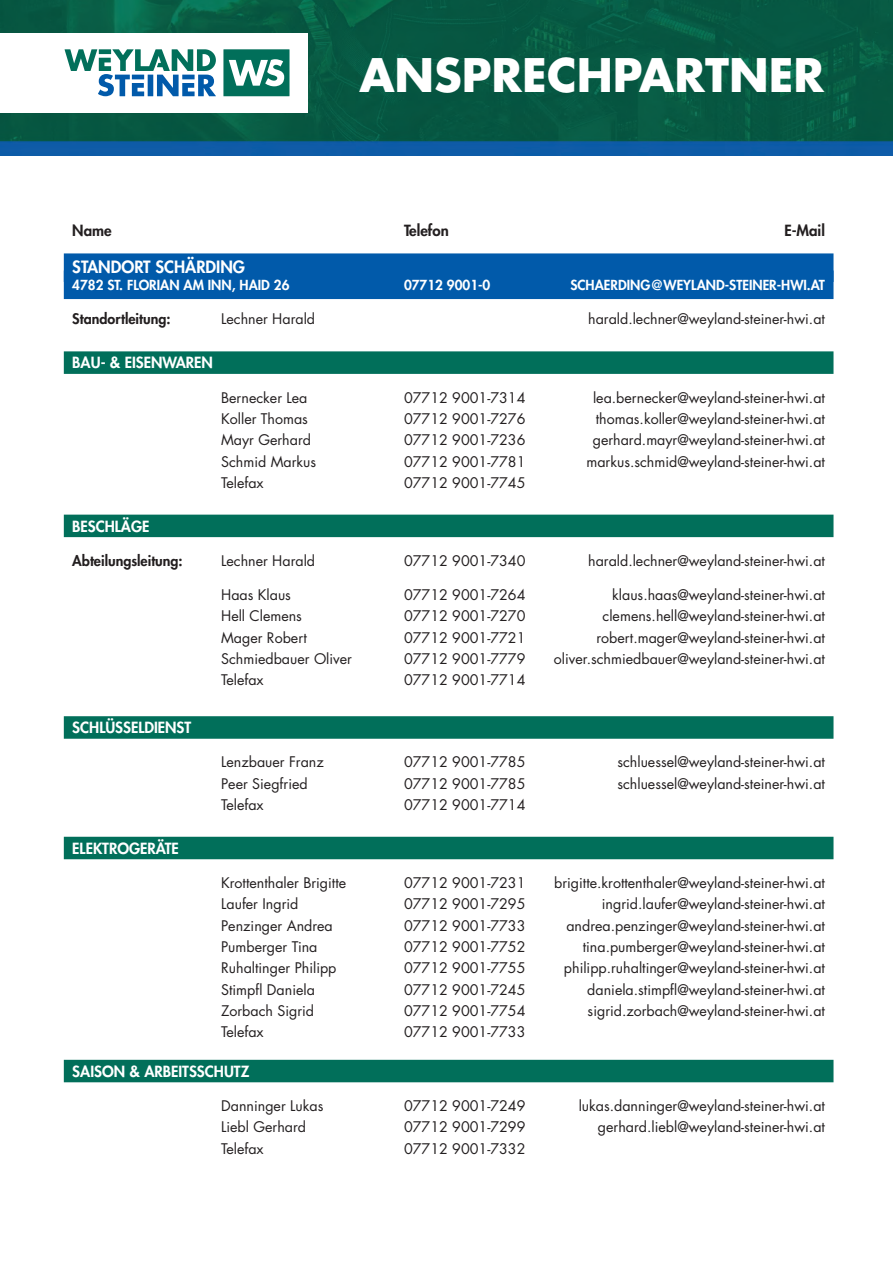
<style>
.page{position:relative;width:893px;height:1263px;background:#fff}
.page>*{position:absolute;margin:0;border:0;box-sizing:border-box;transform-origin:0 0}
.t1{font:700 45px "Futura Std";color:#fff}
.t2{font:800 16.5px "Futura Std";color:#fff}
.t3{font:800 15px "Futura Std";color:#fff}
.t4{font:800 15px "Futura Std";color:#231f20}
.t5{font:14.25px "Futura Std";color:#231f20}
.t6{font:800 14.25px "Futura Std";color:#231f20}
.t7{font:800 13.5px "Futura Std";color:#fff}
</style>
<div class="page">
<img style="left:0;top:0;width:893px;height:156px">
<div style="left:0;top:33px;width:307px;height:80px;background:#fff"></div>
<svg style="left:65px;top:49px;width:151px;height:47px"></svg>
<svg style="left:182px;top:75px;width:13px;height:4px"></svg>
<svg style="left:223px;top:39px;width:278px;height:66px"></svg>
<div style="left:64px;top:253px;width:769px;height:29px;background:#015aaa"></div>
<div style="left:64px;top:271px;width:769px;height:28px;background:#015aaa"></div>
<div style="left:64px;top:351px;width:769px;height:23px;background:#016f5a"></div>
<div style="left:64px;top:515px;width:769px;height:22px;background:#016f5a"></div>
<div style="left:64px;top:716px;width:769px;height:23px;background:#016f5a"></div>
<div style="left:64px;top:837px;width:769px;height:22px;background:#016f5a"></div>
<div style="left:64px;top:1060px;width:769px;height:22px;background:#016f5a"></div>
<h1 class="t1" style="left:359px;top:45px;width:466px">ANSPRECHPARTNER</h1>
<p class="t4" style="left:72px;top:221px;width:41px">Name</p>
<p class="t4" style="left:404px;top:221px;width:46px">Telefon</p>
<p class="t4" style="left:784px;top:221px;width:42px">E-Mail</p>
<p class="t2" style="left:72px;top:256px;width:174px">STANDORT SCHÄRDING</p>
<p class="t7" style="left:72px;top:276px;width:219px">4782 ST. FLORIAN AM INN, HAID 26</p>
<p class="t7" style="left:404px;top:276px;width:88px">07712 9001-0</p>
<p class="t7" style="left:570px;top:276px;width:256px">SCHAERDING@WEYLAND-STEINER-HWI.AT</p>
<p class="t6" style="left:72px;top:310px;width:100px">Standortleitung:</p>
<p class="t5" style="left:221px;top:310px;width:95px">Lechner Harald</p>
<p class="t5" style="left:588px;top:310px;width:238px">harald.lechner@weyland-steiner-hwi.at</p>
<p class="t3" style="left:72px;top:353px;width:142px">BAU- &amp; EISENWAREN</p>
<p class="t5" style="left:221px;top:388px;width:88px">Bernecker Lea</p>
<p class="t5" style="left:404px;top:388px;width:123px">07712 9001-7314</p>
<p class="t5" style="left:593px;top:388px;width:233px">lea.bernecker@weyland-steiner-hwi.at</p>
<p class="t5" style="left:221px;top:410px;width:88px">Koller Thomas</p>
<p class="t5" style="left:404px;top:410px;width:123px">07712 9001-7276</p>
<p class="t5" style="left:596px;top:410px;width:231px">thomas.koller@weyland-steiner-hwi.at</p>
<p class="t5" style="left:221px;top:431px;width:91px">Mayr Gerhard</p>
<p class="t5" style="left:404px;top:431px;width:123px">07712 9001-7236</p>
<p class="t5" style="left:593px;top:431px;width:234px">gerhard.mayr@weyland-steiner-hwi.at</p>
<p class="t5" style="left:221px;top:452px;width:97px">Schmid Markus</p>
<p class="t5" style="left:404px;top:452px;width:123px">07712 9001-7781</p>
<p class="t5" style="left:586px;top:452px;width:240px">markus.schmid@weyland-steiner-hwi.at</p>
<p class="t5" style="left:221px;top:474px;width:44px">Telefax</p>
<p class="t5" style="left:404px;top:474px;width:123px">07712 9001-7745</p>
<p class="t3" style="left:72px;top:517px;width:79px">BESCHLÄGE</p>
<p class="t6" style="left:72px;top:551px;width:112px">Abteilungsleitung:</p>
<p class="t5" style="left:221px;top:551px;width:95px">Lechner Harald</p>
<p class="t5" style="left:404px;top:551px;width:123px">07712 9001-7340</p>
<p class="t5" style="left:588px;top:551px;width:238px">harald.lechner@weyland-steiner-hwi.at</p>
<p class="t5" style="left:221px;top:586px;width:71px">Haas Klaus</p>
<p class="t5" style="left:404px;top:586px;width:123px">07712 9001-7264</p>
<p class="t5" style="left:612px;top:586px;width:214px">klaus.haas@weyland-steiner-hwi.at</p>
<p class="t5" style="left:221px;top:607px;width:82px">Hell Clemens</p>
<p class="t5" style="left:404px;top:607px;width:123px">07712 9001-7270</p>
<p class="t5" style="left:603px;top:607px;width:224px">clemens.hell@weyland-steiner-hwi.at</p>
<p class="t5" style="left:221px;top:628px;width:87px">Mager Robert</p>
<p class="t5" style="left:404px;top:628px;width:123px">07712 9001-7721</p>
<p class="t5" style="left:596px;top:628px;width:230px">robert.mager@weyland-steiner-hwi.at</p>
<p class="t5" style="left:221px;top:650px;width:132px">Schmiedbauer Oliver</p>
<p class="t5" style="left:404px;top:650px;width:123px">07712 9001-7779</p>
<p class="t5" style="left:554px;top:650px;width:273px">oliver.schmiedbauer@weyland-steiner-hwi.at</p>
<p class="t5" style="left:221px;top:671px;width:44px">Telefax</p>
<p class="t5" style="left:404px;top:671px;width:123px">07712 9001-7714</p>
<p class="t3" style="left:72px;top:718px;width:120px">SCHLÜSSELDIENST</p>
<p class="t5" style="left:221px;top:753px;width:104px">Lenzbauer Franz</p>
<p class="t5" style="left:404px;top:753px;width:123px">07712 9001-7785</p>
<p class="t5" style="left:617px;top:753px;width:209px">schluessel@weyland-steiner-hwi.at</p>
<p class="t5" style="left:221px;top:774px;width:88px">Peer Siegfried</p>
<p class="t5" style="left:404px;top:774px;width:123px">07712 9001-7785</p>
<p class="t5" style="left:617px;top:774px;width:209px">schluessel@weyland-steiner-hwi.at</p>
<p class="t5" style="left:221px;top:796px;width:44px">Telefax</p>
<p class="t5" style="left:404px;top:796px;width:123px">07712 9001-7714</p>
<p class="t3" style="left:72px;top:839px;width:108px">ELEKTROGERÄTE</p>
<p class="t5" style="left:221px;top:874px;width:127px">Krottenthaler Brigitte</p>
<p class="t5" style="left:404px;top:874px;width:123px">07712 9001-7231</p>
<p class="t5" style="left:554px;top:874px;width:272px">brigitte.krottenthaler@weyland-steiner-hwi.at</p>
<p class="t5" style="left:221px;top:895px;width:79px">Laufer Ingrid</p>
<p class="t5" style="left:404px;top:895px;width:123px">07712 9001-7295</p>
<p class="t5" style="left:602px;top:895px;width:225px">ingrid.laufer@weyland-steiner-hwi.at</p>
<p class="t5" style="left:221px;top:916px;width:113px">Penzinger Andrea</p>
<p class="t5" style="left:404px;top:916px;width:123px">07712 9001-7733</p>
<p class="t5" style="left:566px;top:916px;width:260px">andrea.penzinger@weyland-steiner-hwi.at</p>
<p class="t5" style="left:221px;top:938px;width:98px">Pumberger Tina</p>
<p class="t5" style="left:404px;top:938px;width:123px">07712 9001-7752</p>
<p class="t5" style="left:583px;top:938px;width:244px">tina.pumberger@weyland-steiner-hwi.at</p>
<p class="t5" style="left:221px;top:959px;width:117px">Ruhaltinger Philipp</p>
<p class="t5" style="left:404px;top:959px;width:123px">07712 9001-7755</p>
<p class="t5" style="left:564px;top:959px;width:263px">philipp.ruhaltinger@weyland-steiner-hwi.at</p>
<p class="t5" style="left:221px;top:980px;width:95px">Stimpfl Daniela</p>
<p class="t5" style="left:404px;top:980px;width:123px">07712 9001-7245</p>
<p class="t5" style="left:587px;top:980px;width:239px">daniela.stimpfl@weyland-steiner-hwi.at</p>
<p class="t5" style="left:221px;top:1002px;width:94px">Zorbach Sigrid</p>
<p class="t5" style="left:404px;top:1002px;width:123px">07712 9001-7754</p>
<p class="t5" style="left:588px;top:1002px;width:239px">sigrid.zorbach@weyland-steiner-hwi.at</p>
<p class="t5" style="left:221px;top:1023px;width:44px">Telefax</p>
<p class="t5" style="left:404px;top:1023px;width:123px">07712 9001-7733</p>
<p class="t3" style="left:72px;top:1062px;width:178px">SAISON &amp; ARBEITSSCHUTZ</p>
<p class="t5" style="left:221px;top:1097px;width:104px">Danninger Lukas</p>
<p class="t5" style="left:404px;top:1097px;width:123px">07712 9001-7249</p>
<p class="t5" style="left:579px;top:1097px;width:248px">lukas.danninger@weyland-steiner-hwi.at</p>
<p class="t5" style="left:221px;top:1118px;width:86px">Liebl Gerhard</p>
<p class="t5" style="left:404px;top:1118px;width:123px">07712 9001-7299</p>
<p class="t5" style="left:598px;top:1118px;width:229px">gerhard.liebl@weyland-steiner-hwi.at</p>
<p class="t5" style="left:221px;top:1139px;width:44px">Telefax</p>
<p class="t5" style="left:404px;top:1139px;width:123px">07712 9001-7332</p>
</div>
